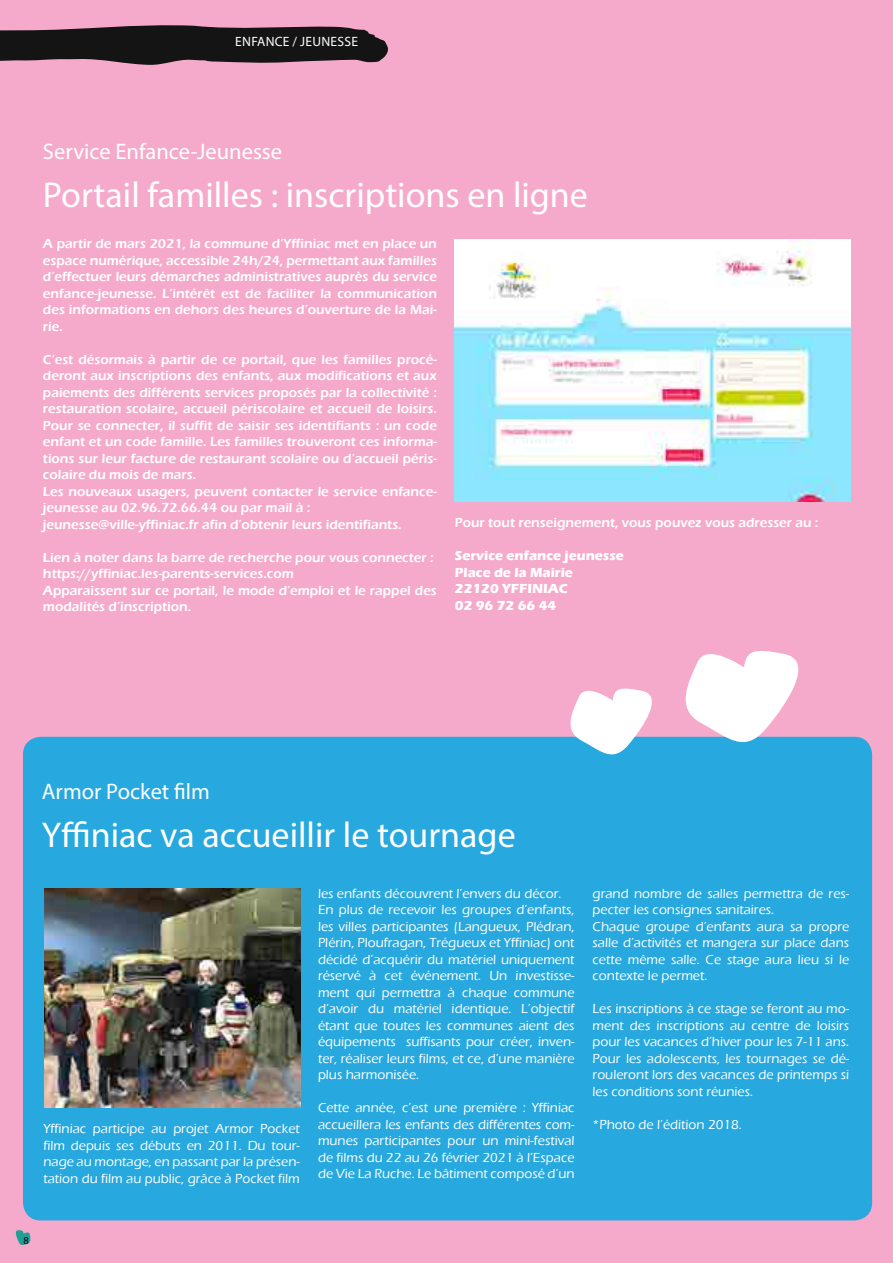
<style>
.page{position:relative;width:893px;height:1263px;background:#f6aacb}
.page>*{position:absolute;margin:0;border:0;box-sizing:border-box;transform-origin:0 0}
.t1{font:36px "Myriad Pro";color:#fff}
.t2{font:22.5px "Myriad Pro";color:#fff}
.t3{font:500 13.5px/16.5px "Eras ITC";color:#fff;text-align:justify}
.t4{font:600 13.5px/16.5px "Eras ITC";color:#fff}
.t5{font:700 13.5px/16.5px "Eras ITC";color:#fff}
.t6{font:13.5px "Myriad Pro";color:#fff}
.t7{font:11.55px "Myriad Pro";color:#000}
.t8{font:10.5px "Myriad Pro";color:#000}
</style>
<div class="page">
<svg style="left:0;top:25px;width:388px;height:40px"></svg>
<div style="left:23px;top:737px;width:849px;height:483px;background:#27a8de;border-radius:18px"></div>
<svg style="left:15px;top:1230px;width:16px;height:15px"></svg>
<svg style="left:562px;top:688px;width:102px;height:67px"></svg>
<svg style="left:674px;top:651px;width:141px;height:91px"></svg>
<img style="left:455px;top:239px;width:395px;height:263px">
<img style="left:44px;top:889px;width:257px;height:219px">
<p class="t6" style="left:235px;top:33px;width:74px">EN FANCE / JEUNESSE</p>
<h2 class="t2" style="left:43px;top:137px;width:241px">Service Enfance-Jeunesse</h2>
<h1 class="t1" style="left:43px;top:172px;width:546px">Portail familles : inscriptions en ligne</h1>
<p class="t4" style="left:43px;top:236px;width:395px;text-align:justify">A partir de mars 2021, la commune d’Yffiniac met en place un espace numérique, accessible 24h/24, permettant aux familles d’effectuer leurs démarches administratives auprès du service enfance-jeunesse. L’intérêt est de faciliter la communication des informations en dehors des heures d’ouverture de la Mai&shy;rie.</p>
<p class="t4" style="left:43px;top:351px;width:395px">C’est désormais à partir de ce portail, que les familles procé&shy;deront aux inscriptions des enfants, aux modifications et aux paiements des différents services proposés par la collectivité : restauration scolaire, accueil périscolaire et accueil de loisirs.<br>Pour se connecter, il suffit de saisir ses identifiants : un code enfant et un code famille. Les familles trouveront ces informa&shy;tions sur leur facture de restaurant scolaire ou d’accueil péris&shy;colaire du mois de mars.<br>Les nouveaux usagers, peuvent contacter le service enfance&shy;jeunesse au 02.96.72.66.44 ou par mail à : jeunesse@ville-yffiniac.fr afin d’obtenir leurs identifiants.</p>
<p class="t4" style="left:43px;top:549px;width:395px">Lien à noter dans la barre de recherche pour vous connecter : https://yffiniac.les-parents-services.com<br>Apparaissent sur ce portail, le mode d’emploi et le rappel des modalités d’inscription.</p>
<p class="t4" style="left:455px;top:515px;width:365px">Pour tout renseignement, vous pouvez vous adresser au :</p>
<p class="t5" style="left:455px;top:548px;width:170px">Service enfance jeunesse<br>Place de la Mairie<br>22120 YFFINIAC<br>02 96 72 66 44</p>
<h2 class="t2" style="left:42px;top:778px;width:170px">Armor Pocket film</h2>
<h1 class="t1" style="left:42px;top:813px;width:475px">Yffiniac va accueillir le tournage</h1>
<p class="t3" style="left:43px;top:1121px;width:258px">Yffiniac participe au projet Armor Pocket film depuis ses débuts en 2011. Du tour&shy;nage au montage, en passant par la présen&shy;tation du film au public, grâce à Pocket film</p>
<p class="t3" style="left:318px;top:885px;width:258px;text-align:left">les enfants découvrent l’envers du décor.<br>En plus de recevoir les groupes d’enfants, les villes participantes (Langueux, Plédran, Plérin, Ploufragan, Trégueux et Yffiniac) ont décidé d’acquérir du matériel uniquement réservé à cet événement. Un investisse&shy;ment qui permettra à chaque commune d’avoir du matériel identique. L’objectif étant que toutes les communes aient des équipements suffisants pour créer, inven&shy;ter, réaliser leurs films, et ce, d’une manière plus harmonisée.</p>
<p class="t3" style="left:318px;top:1100px;width:258px">Cette année, c’est une première : Yffiniac accueillera les enfants des différentes com&shy;munes participantes pour un mini-festival de films du 22 au 26 février 2021 à l’Espace de Vie La Ruche. Le bâtiment composé d’un</p>
<p class="t3" style="left:593px;top:885px;width:258px;text-align:left">grand nombre de salles permettra de res&shy;pecter les consignes sanitaires.<br>Chaque groupe d’enfants aura sa propre salle d’activités et mangera sur place dans cette même salle. Ce stage aura lieu si le contexte le permet.</p>
<p class="t3" style="left:593px;top:1001px;width:258px">Les inscriptions à ce stage se feront au mo&shy;ment des inscriptions au centre de loisirs pour les vacances d’hiver pour les 7-11 ans.<br>Pour les adolescents, les tournages se dé&shy;rouleront lors des vacances de printemps si les conditions sont réunies.</p>
<p class="t3" style="left:593px;top:1116px;width:151px">*Photo de l’édition 2018.</p>
<p class="t7" style="left:24px;top:1230px;width:7px">8</p>
<p class="t8" style="left:24px;top:1233px;width:7px">8</p>
</div>
